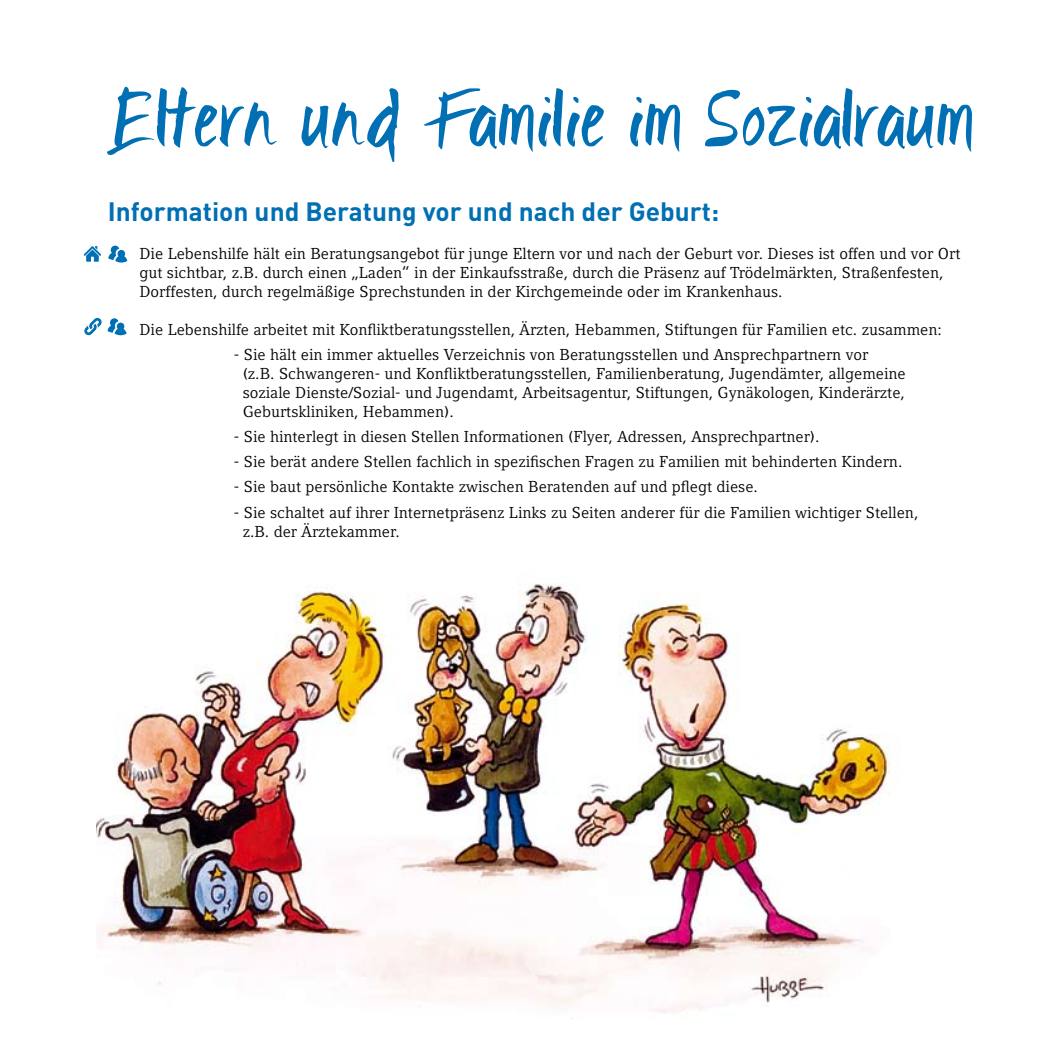
<style>
.page{position:relative;width:1047px;height:1052px;background:#fff}
.page>*{position:absolute;margin:0;border:0;box-sizing:border-box;transform-origin:0 0}
.t1{font:300 70px "Ignitethe";color:#006fb4}
.t2{font:700 26.25px "DINOT";color:#006fb4}
.t3{font:15.75px/18.9px "Compatil Letter LT";color:#000}
</style>
<div class="page">
<img style="left:97px;top:583px;width:798px;height:430px">
<svg style="left:84px;top:318px;width:42px;height:17px"></svg>
<svg style="left:84px;top:246px;width:17px;height:16px"></svg>
<svg style="left:108px;top:246px;width:19px;height:16px"></svg>
<h1 class="t1" style="left:107px;top:81px;width:869px">Eltern und Familie im Sozialraum</h1>
<h2 class="t2" style="left:108px;top:195px;width:613px">Information und Beratung vor und nach der Geburt:</h2>
<p class="t3" style="left:139px;top:244px;width:822px;text-indent:-32px">• Die Lebenshilfe hält ein Beratungsangebot für junge Eltern vor und nach der Geburt vor. Dieses ist offen und vor Ort gut sichtbar, z.B. durch einen „Laden“ in der Einkaufsstraße, durch die Präsenz auf Trödelmärkten, Straßenfesten,<br>Dorffesten, durch regelmäßige Sprechstunden in der Kirchgemeinde oder im Krankenhaus.</p>
<p class="t3" style="left:108px;top:320px;width:835px">• Die Lebenshilfe arbeitet mit Konfliktberatungsstellen, Ärzten, Hebammen, Stiftungen für Familien etc. zusammen:</p>
<p class="t3" style="left:243px;top:345px;width:664px;text-indent:-9px">- Sie hält ein immer aktuelles Verzeichnis von Beratungsstellen und Ansprechpartnern vor<br>(z.B. Schwangeren- und Konfliktberatungsstellen, Familienberatung, Jugendämter, allgemeine soziale Dienste/Sozial- und Jugendamt, Arbeitsagentur, Stiftungen, Gynäkologen, Kinderärzte, Geburtskliniken, Hebammen).</p>
<p class="t3" style="left:234px;top:427px;width:587px">- Sie hinterlegt in diesen Stellen Informationen (Flyer, Adressen, Ansprechpartner).</p>
<p class="t3" style="left:234px;top:452px;width:670px">- Sie berät andere Stellen fachlich in spezifischen Fragen zu Familien mit behinderten Kindern.</p>
<p class="t3" style="left:234px;top:477px;width:525px">- Sie baut persönliche Kontakte zwischen Beratenden auf und pflegt diese.</p>
<p class="t3" style="left:243px;top:503px;width:677px;text-indent:-9px">- Sie schaltet auf ihrer Internetpräsenz Links zu Seiten anderer für die Familien wichtiger Stellen, z.B. der Ärztekammer.</p>
</div>
